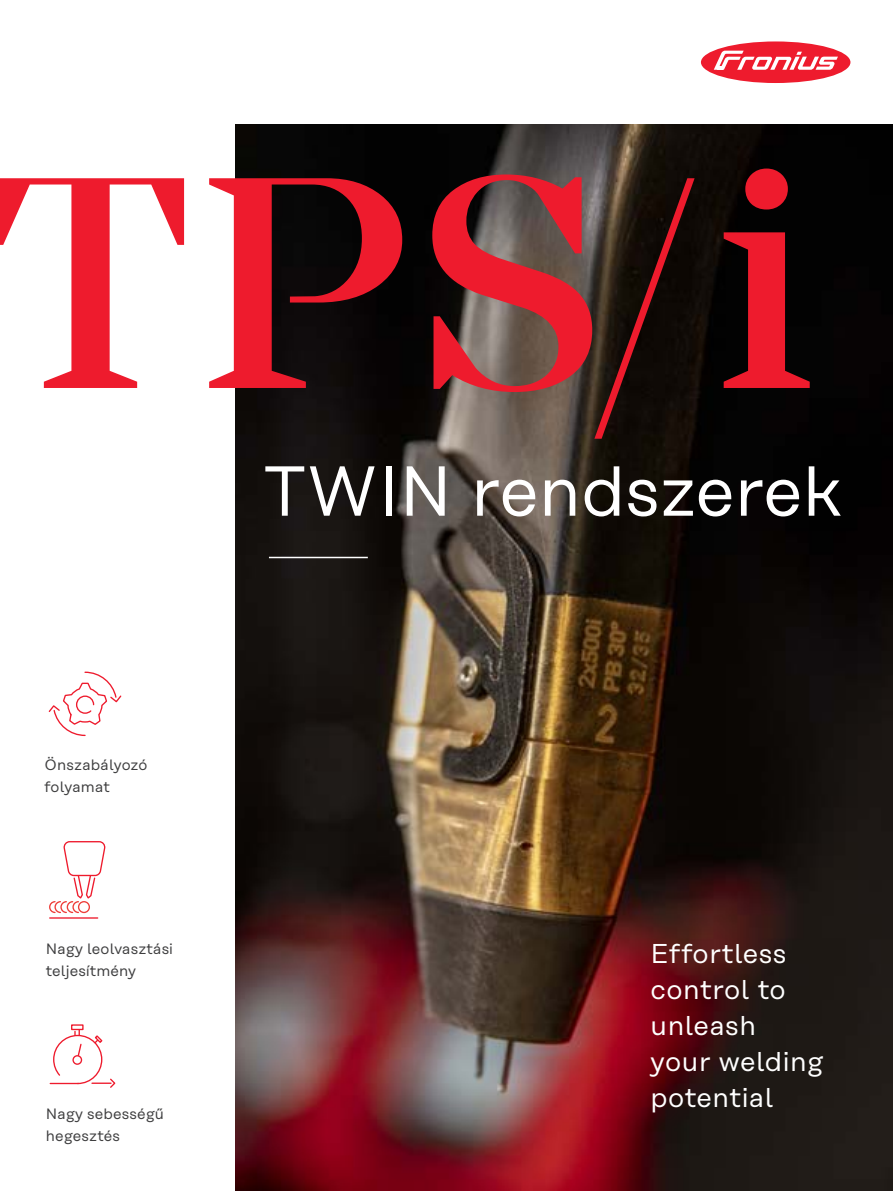
<style>
.page{position:relative;width:893px;height:1191px;background:#fff}
.page>*{position:absolute;margin:0;border:0;box-sizing:border-box;transform-origin:0 0}
.t1{font:500 312.9px "Mirador";color:#ee1b2d}
.t2{font:70.5px "Rational Text";color:#fff}
.t3{font:27.15px/36px "Rational Text";letter-spacing:.02em;color:#fff}
.t4{font:15px/22.5px "Rational Text";letter-spacing:.01em;color:#3e3e3f}
</style>
<div class="page">
<div style="left:701px;top:41px;width:149px;height:42px;background:#ee1b2d;border-radius:50%"></div>
<svg style="left:714px;top:51px;width:124px;height:19px"></svg>
<img style="left:235px;top:125px;width:658px;height:1066px">
<hr style="left:50px;top:917px;width:48px;height:1px;background:#ee1b2d">
<svg style="left:49px;top:841px;width:56px;height:72px"></svg>
<svg style="left:48px;top:671px;width:74px;height:65px"></svg>
<div style="left:71px;top:1024px;width:13px;height:6px;border:1px solid #ee1b2d"></div>
<svg style="left:52px;top:1029px;width:64px;height:59px"></svg>
<hr style="left:50px;top:1082px;width:28px;height:2px;background:#ee1b2d">
<hr style="left:269px;top:557px;width:99px;height:1px;background:#fff">
<h1 class="t1" style="left:-13px;top:100px;width:831px">TPS/i</h1>
<h2 class="t2" style="left:263px;top:451px;width:580px">TWIN rendszerek</h2>
<p class="t4" style="left:45px;top:753px;width:104px">Önszabályozó folyamat</p>
<p class="t4" style="left:46px;top:937px;width:129px">Nagy leolvasztási teljesítmény</p>
<p class="t4" style="left:46px;top:1102px;width:120px">Nagy sebességű hegesztés</p>
<h3 class="t3" style="left:651px;top:935px;width:174px">Effortless control to unleash<br>your welding potential</h3>
</div>
